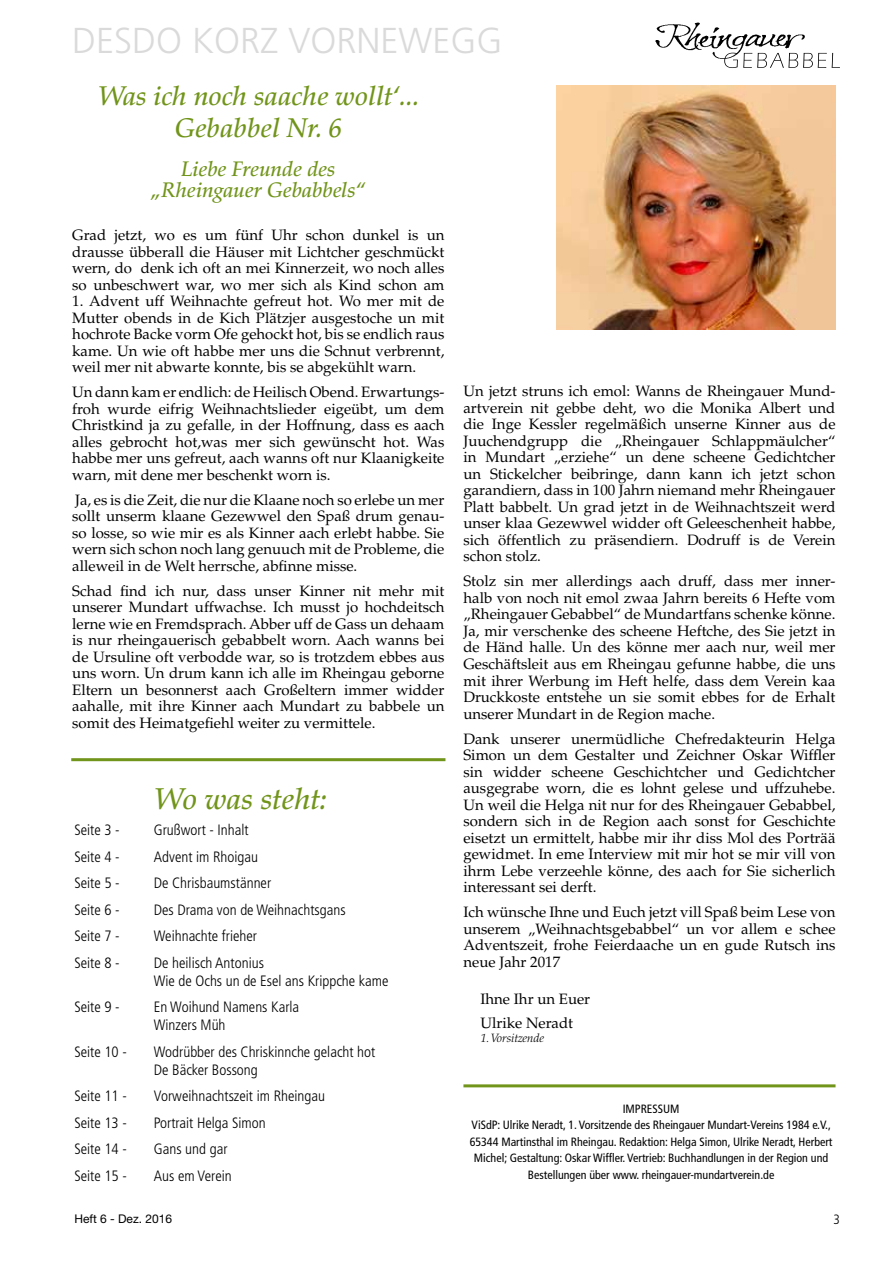
<style>
.page{position:relative;width:893px;height:1263px;background:#fff}
.page>*{position:absolute;margin:0;border:0;box-sizing:border-box;transform-origin:0 0}
.t1{font:300 36px "Frutiger LT Std";color:#dadada}
.t2{font:italic 500 30px "Palatino LT Std";color:#71941a}
.t3{font:italic 500 27px/32.4px "Palatino LT Std";color:#71941a;text-align:center}
.t4{font:italic 500 21px/21px "Palatino LT Std";letter-spacing:-.005em;color:#71941a;text-align:center}
.t5{font:15px/16.5px "Palatino LT Std";color:#000;text-align:justify}
.t6{font:300 condensed 15px/18px "Frutiger LT Std";color:#000}
.t7{font:300 condensed 13.5px "Frutiger LT Std";color:#000}
.t8{font:condensed 12px/16.5px "Frutiger LT Std";color:#000;text-align:center}
.t9{font:12px "Helvetica Neue LT Std";color:#000}
.t10{font:italic 300 12px "Palatino LT Std";color:#000}
</style>
<div class="page">
<img style="left:655px;top:22px;width:151px;height:37px">
<svg style="left:724px;top:53px;width:116px;height:15px"></svg>
<img style="left:556px;top:85px;width:279px;height:245px">
<hr style="left:463px;top:1084px;width:372px;height:3px;background:#71941a">
<hr style="left:71px;top:758px;width:374px;height:3px;background:#71941a">
<h1 class="t1" style="left:72px;top:20px;width:432px">DESDO KORZ VORNEWEGG</h1>
<h3 class="t3" style="left:98px;top:80px;width:324px">Was ich noch saache wollt‘...<br>Gebabbel Nr. 6</h3>
<h3 class="t4" style="left:151px;top:159px;width:216px">Liebe Freunde des „Rheingauer Gebabbels“</h3>
<p class="t5" style="left:72px;top:227px;width:374px">Grad jetzt, wo es um fünf Uhr schon dunkel is un drausse übberall die Häuser mit Lichtcher geschmückt wern, do denk ich oft an mei Kinnerzeit, wo noch alles so unbeschwert war, wo mer sich als Kind schon am</p>
<p class="t5" style="left:72px;top:293px;width:374px">1. Advent uff Weihnachte gefreut hot. Wo mer mit de Mutter obends in de Kich Plätzjer ausgestoche un mit hochrote Backe vorm Ofe gehockt hot, bis se endlich raus kame. Un wie oft habbe mer uns die Schnut verbrennt, weil mer nit abwarte konnte, bis se abgekühlt warn.</p>
<p class="t5" style="left:72px;top:384px;width:374px">Un dann kam er endlich: de Heilisch Obend. Erwartungs&shy;froh wurde eifrig Weihnachtslieder eigeübt, um dem Christkind ja zu gefalle, in der Hoffnung, dass es aach alles gebrocht hot,was mer sich gewünscht hot. Was habbe mer uns gefreut, aach wanns oft nur Klaanigkeite warn, mit dene mer beschenkt worn is.</p>
<p class="t5" style="left:72px;top:491px;width:374px">Ja, es is die Zeit, die nur die Klaane noch so erlebe un mer sollt unserm klaane Gezewwel den Spaß drum genau&shy;so losse, so wie mir es als Kinner aach erlebt habbe. Sie wern sich schon noch lang genuuch mit de Probleme, die alleweil in de Welt herrsche, abfinne misse.</p>
<p class="t5" style="left:72px;top:582px;width:374px">Schad find ich nur, dass unser Kinner nit mehr mit unserer Mundart uffwachse. Ich musst jo hochdeitsch lerne wie en Fremdsprach. Abber uff de Gass un dehaam is nur rheingauerisch gebabbelt worn. Aach wanns bei de Ursuline oft verbodde war, so is trotzdem ebbes aus uns worn. Un drum kann ich alle im Rheingau geborne Eltern un besonnerst aach Großeltern immer widder aahalle, mit ihre Kinner aach Mundart zu babbele un somit des Heimatgefiehl weiter zu vermittele.</p>
<h2 class="t2" style="left:154px;top:781px;width:175px">Wo was steht:</h2>
<p class="t6" style="left:74px;top:821px;width:47px">Seite 3 -</p>
<p class="t6" style="left:154px;top:821px;width:96px">Grußwort - Inhalt</p>
<p class="t6" style="left:74px;top:847px;width:47px">Seite 4 -</p>
<p class="t6" style="left:154px;top:847px;width:106px">Advent im Rhoigau</p>
<p class="t6" style="left:74px;top:874px;width:47px">Seite 5 -</p>
<p class="t6" style="left:154px;top:874px;width:119px">De Chrisbaumstänner</p>
<p class="t6" style="left:74px;top:900px;width:47px">Seite 6 -</p>
<p class="t6" style="left:154px;top:900px;width:193px">Des Drama von de Weihnachtsgans</p>
<p class="t6" style="left:74px;top:927px;width:47px">Seite 7 -</p>
<p class="t6" style="left:154px;top:927px;width:105px">Weihnachte frieher</p>
<p class="t6" style="left:74px;top:953px;width:47px">Seite 8 -</p>
<p class="t6" style="left:154px;top:953px;width:236px">De heilisch Antonius<br>Wie de Ochs un de Esel ans Krippche kame</p>
<p class="t6" style="left:74px;top:998px;width:47px">Seite 9 -</p>
<p class="t6" style="left:154px;top:998px;width:147px">En Woihund Namens Karla<br>Winzers Müh</p>
<p class="t6" style="left:74px;top:1042px;width:54px">Seite 10 -</p>
<p class="t6" style="left:154px;top:1042px;width:223px">Wodrübber des Chriskinnche gelacht hot<br>De Bäcker Bossong</p>
<p class="t6" style="left:74px;top:1087px;width:54px">Seite 11 -</p>
<p class="t6" style="left:154px;top:1087px;width:173px">Vorweihnachtszeit im Rheingau</p>
<p class="t6" style="left:74px;top:1113px;width:54px">Seite 13 -</p>
<p class="t6" style="left:154px;top:1113px;width:113px">Portrait Helga Simon</p>
<p class="t6" style="left:74px;top:1140px;width:54px">Seite 14 -</p>
<p class="t6" style="left:154px;top:1140px;width:75px">Gans und gar</p>
<p class="t6" style="left:74px;top:1166px;width:54px">Seite 15 -</p>
<p class="t6" style="left:154px;top:1166px;width:79px">Aus em Verein</p>
<p class="t5" style="left:463px;top:383px;width:374px">Un jetzt struns ich emol: Wanns de Rheingauer Mund&shy;artverein nit gebbe deht, wo die Monika Albert und die Inge Kessler regelmäßich unserne Kinner aus de Juuchendgrupp die „Rheingauer Schlappmäulcher“ in Mundart „erziehe“ un dene scheene Gedichtcher un Stickelcher beibringe, dann kann ich jetzt schon garandiern, dass in 100 Jahrn niemand mehr Rheingauer Platt babbelt. Un grad jetzt in de Weihnachtszeit werd unser klaa Gezewwel widder oft Geleeschenheit habbe, sich öffentlich zu präsendiern. Dodruff is de Verein schon stolz.</p>
<p class="t5" style="left:463px;top:573px;width:374px">Stolz sin mer allerdings aach druff, dass mer inner&shy;halb von noch nit emol zwaa Jahrn bereits 6 Hefte vom „Rheingauer Gebabbel“ de Mundartfans schenke könne.<br>Ja, mir verschenke des scheene Heftche, des Sie jetzt in de Händ halle. Un des könne mer aach nur, weil mer Geschäftsleit aus em Rheingau gefunne habbe, die uns mit ihrer Werbung im Heft helfe, dass dem Verein kaa Druckkoste entstehe un sie somit ebbes for de Erhalt unserer Mundart in de Region mache.</p>
<p class="t5" style="left:463px;top:730px;width:374px">Dank unserer unermüdliche Chefredakteurin Helga Simon un dem Gestalter und Zeichner Oskar Wiffler sin widder scheene Geschichtcher und Gedichtcher ausgegrabe worn, die es lohnt gelese und uffzuhebe.<br>Un weil die Helga nit nur for des Rheingauer Gebabbel, sondern sich in de Region aach sonst for Geschichte eisetzt un ermittelt, habbe mir ihr diss Mol des Porträä gewidmet. In eme Interview mit mir hot se mir vill von ihrm Lebe verzeehle könne, des aach for Sie sicherlich interessant sei derft.</p>
<p class="t5" style="left:463px;top:904px;width:374px">Ich wünsche Ihne und Euch jetzt vill Spaß beim Lese von unserem „Weihnachtsgebabbel“ un vor allem e schee Adventszeit, frohe Feierdaache un en gude Rutsch ins neue Jahr 2017</p>
<p class="t5" style="left:480px;top:987px;width:111px;line-height:24px">Ihne Ihr un Euer<br>Ulrike Neradt</p>
<p class="t10" style="left:480px;top:1031px;width:65px">1. Vorsitzende</p>
<p class="t8" style="left:470px;top:1100px;width:364px">IMPRESSUM<br>ViSdP: Ulrike Neradt, 1. Vorsitzende des Rheingauer Mundart-Vereins 1984 e.V., 65344 Martinsthal im Rheingau. Redaktion: Helga Simon, Ulrike Neradt, Herbert Michel; Gestaltung: Oskar Wiffler. Vertrieb: Buchhandlungen in der Region und Bestellungen über www. rheingauer-mundartverein.de</p>
<p class="t9" style="left:74px;top:1211px;width:99px">Heft 6 - Dez. 2016</p>
<p class="t7" style="left:833px;top:1212px;width:8px">3</p>
</div>
